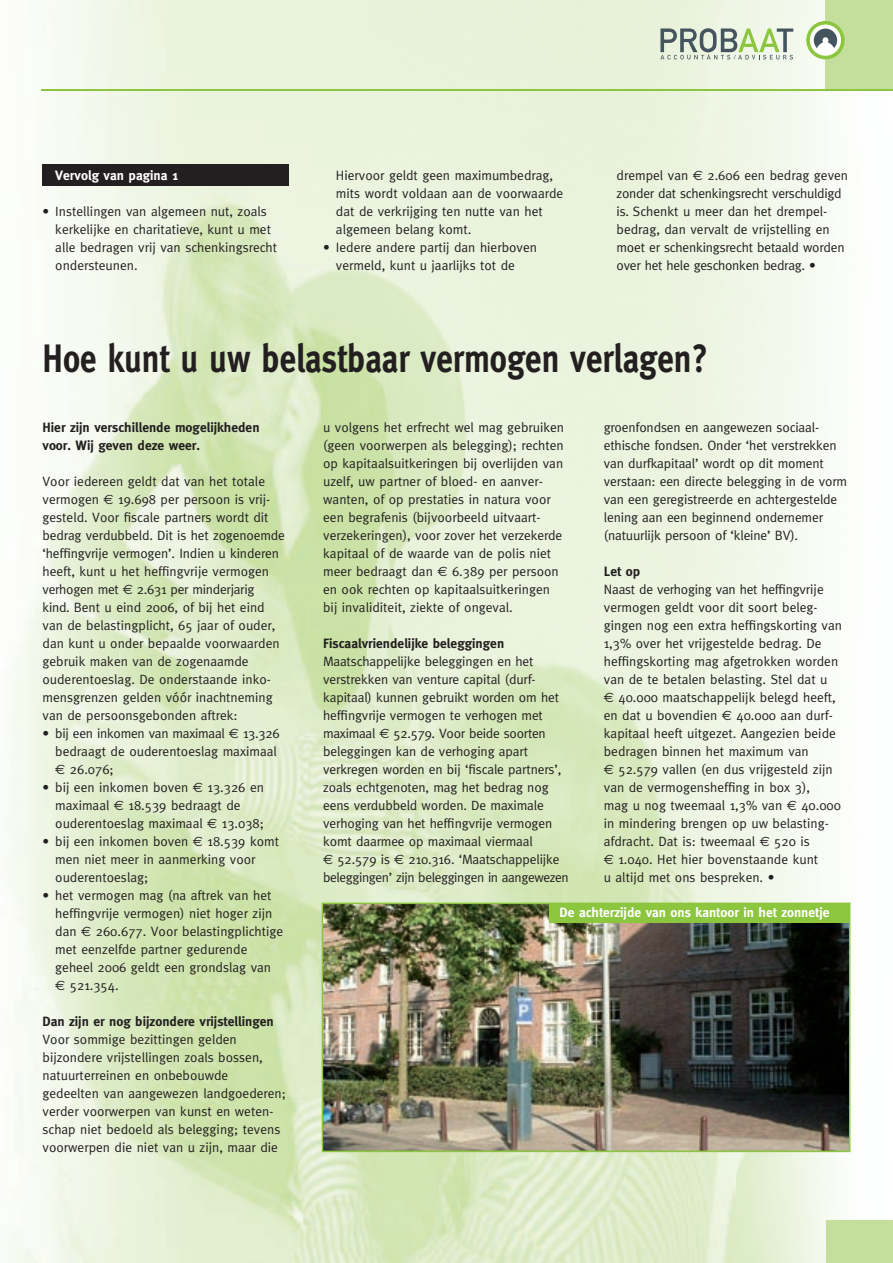
<style>
.page{position:relative;width:893px;height:1263px;background:#fff}
.page>*{position:absolute;margin:0;border:0;box-sizing:border-box;transform-origin:0 0}
.t1{font:700 39.6px "Meta";color:#231f20;scale:.83 1}
.t2{font:13.5px/18px "Meta";color:#231f20}
.t3{font:700 13.5px/18px "Meta";color:#231f20}
.t4{font:700 13.5px "Meta";color:#fff}
.s1{font-family:"Euro Sans"}
</style>
<div class="page">
<img style="left:0;top:0;width:851px;height:1263px">
<div style="left:825px;top:0;width:68px;height:89px;background:#c4df9b"></div>
<hr style="left:41px;top:89px;width:852px;height:2px;background:#8bc63e">
<svg style="left:660px;top:28px;width:133px;height:31px;background:#b7c6b1"></svg>
<svg style="left:806px;top:21px;width:39px;height:38px"></svg>
<div style="left:826px;top:1220px;width:67px;height:43px;background:#c4df9b"></div>
<div style="left:43px;top:165px;width:246px;height:21px;background:#231f20"></div>
<img style="left:322px;top:902px;width:528px;height:250px">
<div style="left:549px;top:903px;width:301px;height:20px;background:#8bc63e"></div>
<p class="t4" style="left:55px;top:168px;width:124px">Vervolg van pagina 1</p>
<p class="t2" style="left:55px;top:202px;width:223px;text-indent:-13px">• Instellingen van algemeen nut, zoals kerkelijke en charitatieve, kunt u met alle bedragen vrij van schenkingsrecht ondersteunen.</p>
<p class="t2" style="left:336px;top:166px;width:229px">Hiervoor geldt geen maximumbedrag, mits wordt voldaan aan de voorwaarde dat de verkrijging ten nutte van het algemeen belang komt.</p>
<p class="t2" style="left:336px;top:238px;width:203px;text-indent:-13px">• Iedere andere partij dan hierboven vermeld, kunt u jaarlijks tot de</p>
<p class="t2" style="left:617px;top:166px;width:233px">drempel van <span class="s1">€</span> 2.606 een bedrag geven zonder dat schenkingsrecht verschuldigd is. Schenkt u meer dan het drempel - bedrag, dan vervalt de vrijstelling en moet er schenkingsrecht betaald worden over het hele geschonken bedrag. •</p>
<h1 class="t1" style="left:43px;top:336px;width:803px">Hoe kunt u uw belastbaar vermogen verlagen?</h1>
<p class="t3" style="left:43px;top:418px;width:219px">Hier zijn verschillende mogelijkheden voor. Wij geven deze weer.</p>
<p class="t2" style="left:43px;top:472px;width:244px">Voor iedereen geldt dat van het totale vermogen <span class="s1">€</span> 19.698 per persoon is vrij&shy;gesteld. Voor fiscale partners wordt dit bedrag verdubbeld. Dit is het zogenoemde ‘heffingvrije vermogen’. Indien u kinderen heeft, kunt u het heffingvrije vermogen verhogen met <span class="s1">€</span> 2.631 per minderjarig kind. Bent u eind 2006, of bij het eind van de belastingplicht, 65 jaar of ouder, dan kunt u onder bepaalde voorwaarden gebruik maken van de zogenaamde ouderentoeslag. De onderstaande inko&shy;mensgrenzen gelden vóór inachtneming van de persoonsgebonden aftrek:</p>
<p class="t2" style="left:55px;top:724px;width:226px;text-indent:-13px">• bij een inkomen van maximaal <span class="s1">€</span> 13.326 bedraagt de ouderentoeslag maximaal <span class="s1">€</span> 26.076;</p>
<p class="t2" style="left:55px;top:778px;width:210px;text-indent:-13px">• bij een inkomen boven <span class="s1">€</span> 13.326 en maximaal <span class="s1">€</span> 18.539 bedraagt de ouderentoeslag maximaal <span class="s1">€</span> 13.038;</p>
<p class="t2" style="left:55px;top:832px;width:225px;text-indent:-13px">• bij een inkomen boven <span class="s1">€</span> 18.539 komt men niet meer in aanmerking voor ouderentoeslag;</p>
<p class="t2" style="left:55px;top:886px;width:229px;text-indent:-13px">• het vermogen mag (na aftrek van het heffingvrije vermogen) niet hoger zijn dan <span class="s1">€</span> 260.677. Voor belastingplichtige met eenzelfde partner gedurende geheel 2006 geldt een grondslag van <span class="s1">€</span> 521.354.</p>
<p class="t3" style="left:43px;top:1012px;width:233px">Dan zijn er nog bijzondere vrijstellingen</p>
<p class="t2" style="left:43px;top:1030px;width:245px">Voor sommige bezittingen gelden bijzondere vrijstellingen zoals bossen, natuurterreinen en onbebouwde gedeelten van aangewezen landgoederen; verder voorwerpen van kunst en weten&shy;schap niet bedoeld als belegging; tevens voorwerpen die niet van u zijn, maar die</p>
<p class="t2" style="left:323px;top:418px;width:242px">u volgens het erfrecht wel mag gebruiken (geen voorwerpen als belegging); rechten op kapitaalsuitkeringen bij overlijden van uzelf, uw partner of bloed- en aanver&shy;wanten, of op prestaties in natura voor een begrafenis (bijvoorbeeld uitvaart&shy;verzekeringen), voor zover het verzekerde kapitaal of de waarde van de polis niet meer bedraagt dan <span class="s1">€</span> 6.389 per persoon en ook rechten op kapitaalsuitkeringen bij invaliditeit, ziekte of ongeval.</p>
<p class="t3" style="left:323px;top:634px;width:183px">Fiscaalvriendelijke beleggingen</p>
<p class="t2" style="left:323px;top:652px;width:247px">Maatschappelijke beleggingen en het verstrekken van venture capital (durf&shy;kapitaal) kunnen gebruikt worden om het heffingvrije vermogen te verhogen met maximaal <span class="s1">€</span> 52.579. Voor beide soorten beleggingen kan de verhoging apart verkregen worden en bij ‘fiscale partners’, zoals echtgenoten, mag het bedrag nog eens verdubbeld worden. De maximale verhoging van het heffingvrije vermogen komt daarmee op maximaal viermaal<br><span class="s1">€</span> 52.579 is <span class="s1">€</span> 210.316. ‘Maatschappelijke beleggingen’ zijn beleggingen in aangewezen</p>
<p class="t2" style="left:604px;top:418px;width:245px">groenfondsen en aangewezen sociaal&shy;ethische fondsen. Onder ‘het verstrekken van durfkapitaal’ wordt op dit moment verstaan: een directe belegging in de vorm van een geregistreerde en achtergestelde lening aan een beginnend ondernemer (natuurlijk persoon of ‘kleine’ BV).</p>
<p class="t3" style="left:604px;top:562px;width:38px">Let op</p>
<p class="t2" style="left:604px;top:580px;width:240px">Naast de verhoging van het hef fingvrije vermogen geldt voor dit soort beleg&shy;gingen nog een extra heffingskorting van 1,3% over het vrijgestelde bedrag. De heffingskorting mag afgetrokken worden van de te betalen belasting. Stel dat u<br><span class="s1">€</span> 40.000 maatschappelijk belegd heeft, en dat u bovendien <span class="s1">€</span> 40.000 aan durf&shy;kapitaal heeft uitgezet. Aangezien beide bedragen binnen het maximum van<br><span class="s1">€</span> 52.579 vallen (en dus vrijgesteld zijn van de vermogensheffing in box 3),<br>mag u nog tweemaal 1,3% van <span class="s1">€</span> 40.000 in mindering brengen op uw belasting&shy;afdracht. Dat is: tweemaal <span class="s1">€</span> 520 is<br><span class="s1">€</span> 1.040. Het hier bovenstaande kunt<br>u altijd met ons bespreken. •</p>
<p class="t4" style="left:560px;top:904px;width:271px">De achterzijde van ons kantoor in het zonnetje</p>
</div>
